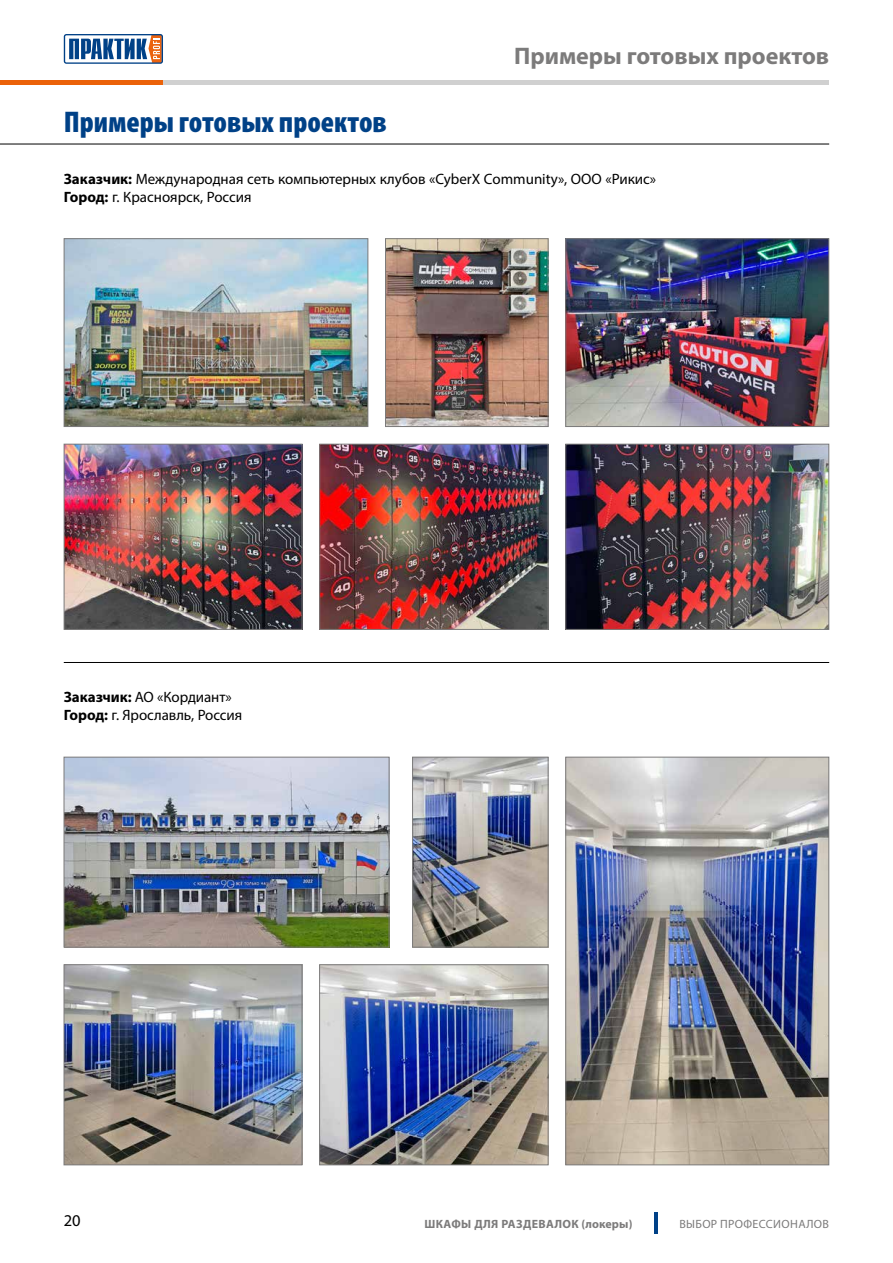
<style>
.page{position:relative;width:893px;height:1263px;background:#fff}
.page>*{position:absolute;margin:0;border:0;box-sizing:border-box;transform-origin:0 0}
.t1{font:900 condensed 30px "Myriad Pro";color:#004187}
.t2{font:700 24px "Myriad Pro";color:#7c7b7b}
.t3{font:16.5px "Myriad Pro";color:#000}
.t4{font:15px/18px "Myriad Pro";color:#000}
.t5{font:700 12px "Myriad Pro";letter-spacing:.03em;color:#7c7b7b}
.t6{font:12px "Myriad Pro";letter-spacing:.03em;color:#7c7b7b}
.s1{font-weight:700}
</style>
<div class="page">
<hr style="left:654px;top:1213px;width:3px;height:21px;background:#004187">
<svg style="left:64px;top:34px;width:99px;height:30px"></svg>
<hr style="left:159px;top:81px;width:670px;height:4px;background:#d0d0d0">
<hr style="left:0;top:81px;width:163px;height:4px;background:#eb6209">
<img style="left:66px;top:240px;width:300px;height:185px">
<div style="left:64px;top:238px;width:304px;height:189px;border:1px solid #7c7b7b"></div>
<img style="left:66px;top:446px;width:234px;height:182px">
<div style="left:64px;top:444px;width:238px;height:186px;border:1px solid #7c7b7b"></div>
<img style="left:321px;top:446px;width:225px;height:182px">
<div style="left:319px;top:444px;width:229px;height:186px;border:1px solid #7c7b7b"></div>
<img style="left:567px;top:446px;width:260px;height:182px">
<div style="left:565px;top:444px;width:264px;height:186px;border:1px solid #7c7b7b"></div>
<img style="left:567px;top:240px;width:260px;height:185px">
<div style="left:565px;top:238px;width:264px;height:189px;border:1px solid #7c7b7b"></div>
<img style="left:387px;top:240px;width:159px;height:185px">
<div style="left:385px;top:238px;width:163px;height:189px;border:1px solid #7c7b7b"></div>
<hr style="left:0;top:144px;width:829px;height:1px;background:#000">
<hr style="left:64px;top:662px;width:765px;height:1px;background:#000">
<img style="left:66px;top:759px;width:321px;height:186px">
<div style="left:64px;top:757px;width:325px;height:190px;border:1px solid #7c7b7b"></div>
<img style="left:66px;top:966px;width:234px;height:197px">
<div style="left:64px;top:964px;width:238px;height:201px;border:1px solid #7c7b7b"></div>
<img style="left:321px;top:966px;width:225px;height:197px">
<div style="left:319px;top:964px;width:229px;height:201px;border:1px solid #7c7b7b"></div>
<img style="left:567px;top:759px;width:260px;height:404px">
<div style="left:565px;top:757px;width:264px;height:408px;border:1px solid #7c7b7b"></div>
<img style="left:414px;top:759px;width:132px;height:186px">
<div style="left:412px;top:757px;width:136px;height:190px;border:1px solid #7c7b7b"></div>
<h1 class="t1" style="left:64px;top:103px;width:325px">Примеры готовых проектов</h1>
<h2 class="t2" style="left:514px;top:40px;width:316px">Примеры готовых проектов</h2>
<p class="t4" style="left:64px;top:169px;width:594px"><span class="s1">Заказчик:</span> Международная сеть компьютерных клубов «CyberX Community», ООО «Рикис»<br><span class="s1">Город:</span> г. Красноярск, Россия</p>
<p class="t4" style="left:64px;top:688px;width:180px"><span class="s1">Заказчик:</span> АО «Кордиант»<br><span class="s1">Город:</span> г. Ярославль, Россия</p>
<p class="t3" style="left:64px;top:1210px;width:18px">20</p>
<p class="t5" style="left:424px;top:1216px;width:210px">ШКАФЫ ДЛЯ РАЗДЕВАЛОК (локеры)</p>
<p class="t6" style="left:679px;top:1216px;width:151px">ВЫБОР ПРОФЕССИОНАЛОВ</p>
</div>
